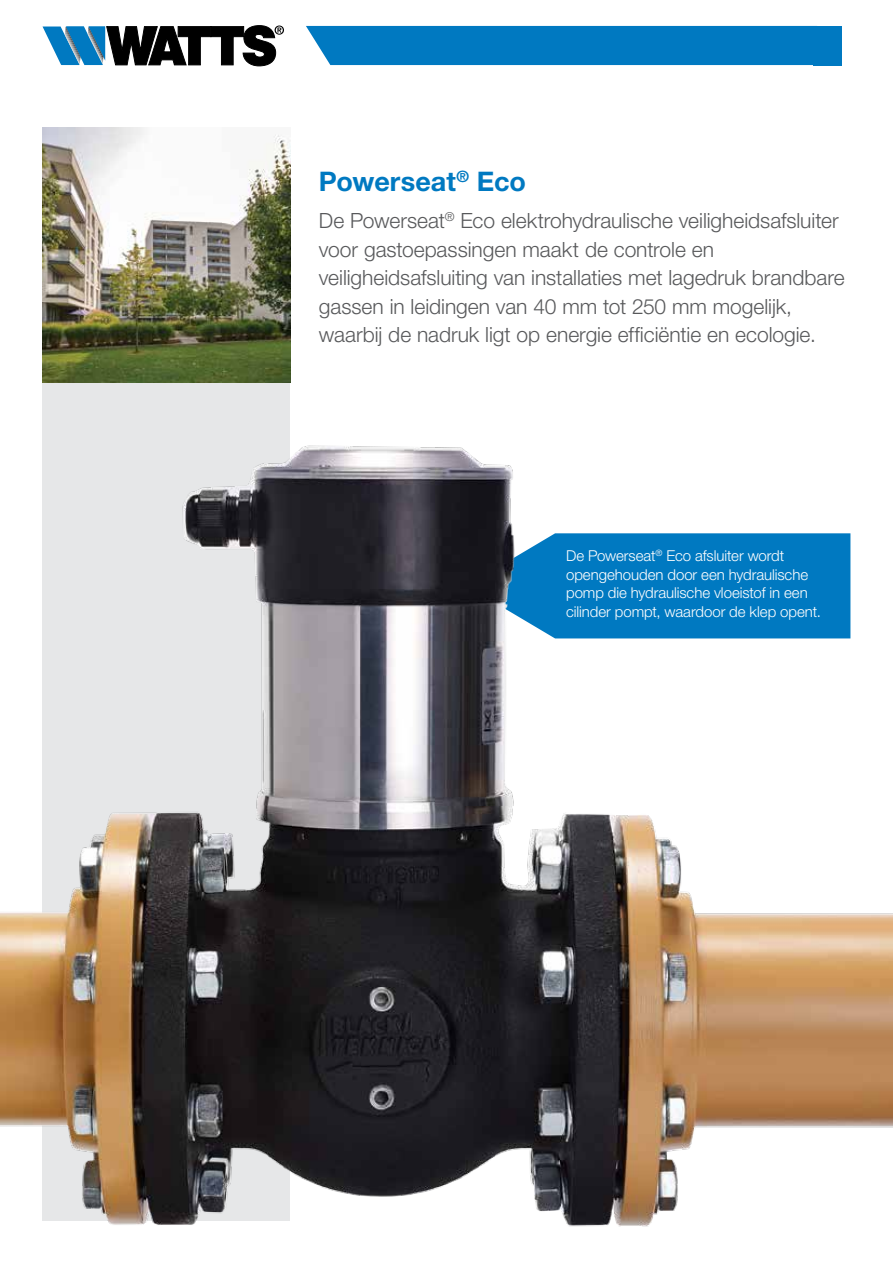
<style>
.page{position:relative;width:893px;height:1263px;background:#fff}
.page>*{position:absolute;margin:0;border:0;box-sizing:border-box;transform-origin:0 0}
.t1{font:700 27px "Helvetica Neue LT Std";color:#0079c1}
.t2{font:300 21px/28.5px "Helvetica Neue LT Std";color:#58595b}
.t3{font:300 15px/18.8px "Helvetica Neue LT Std";letter-spacing:-.005em;color:#fff}
</style>
<div class="page">
<div style="left:43px;top:383px;width:247px;height:837px;background:#e6e7e8"></div>
<img style="left:0;top:417px;width:893px;height:810px">
<div style="left:527px;top:533px;width:323px;height:105px;background:#0079c1"></div>
<img style="left:43px;top:128px;width:247px;height:255px">
<img style="left:436px;top:417px;width:91px;height:389px">
<svg style="left:43px;top:25px;width:241px;height:41px"></svg>
<div style="left:306px;top:26px;width:507px;height:39px;background:#0079c1"></div>
<div style="left:813px;top:26px;width:29px;height:39px;background:#0079c1"></div>
<p class="t1" style="left:319px;top:165px;width:209px">Powerseat<sup>®</sup> Eco</p>
<p class="t2" style="left:319px;top:206px;width:527px">De Powerseat<sup>®</sup> Eco elektrohydraulische veiligheidsafsluiter voor gastoepassingen maakt de controle en veiligheidsafsluiting van installaties met lagedruk brandbare gassen in leidingen van 40 mm tot 250 mm mogelijk, waarbij de nadruk ligt op energie efficiëntie en ecologie.</p>
<p class="t3" style="left:566px;top:546px;width:256px">De Powerseat<sup>®</sup> Eco afsluiter wordt opengehouden door een hydraulische pomp die hydraulische vloeistof in een cilinder pompt, waardoor de klep opent.</p>
</div>
